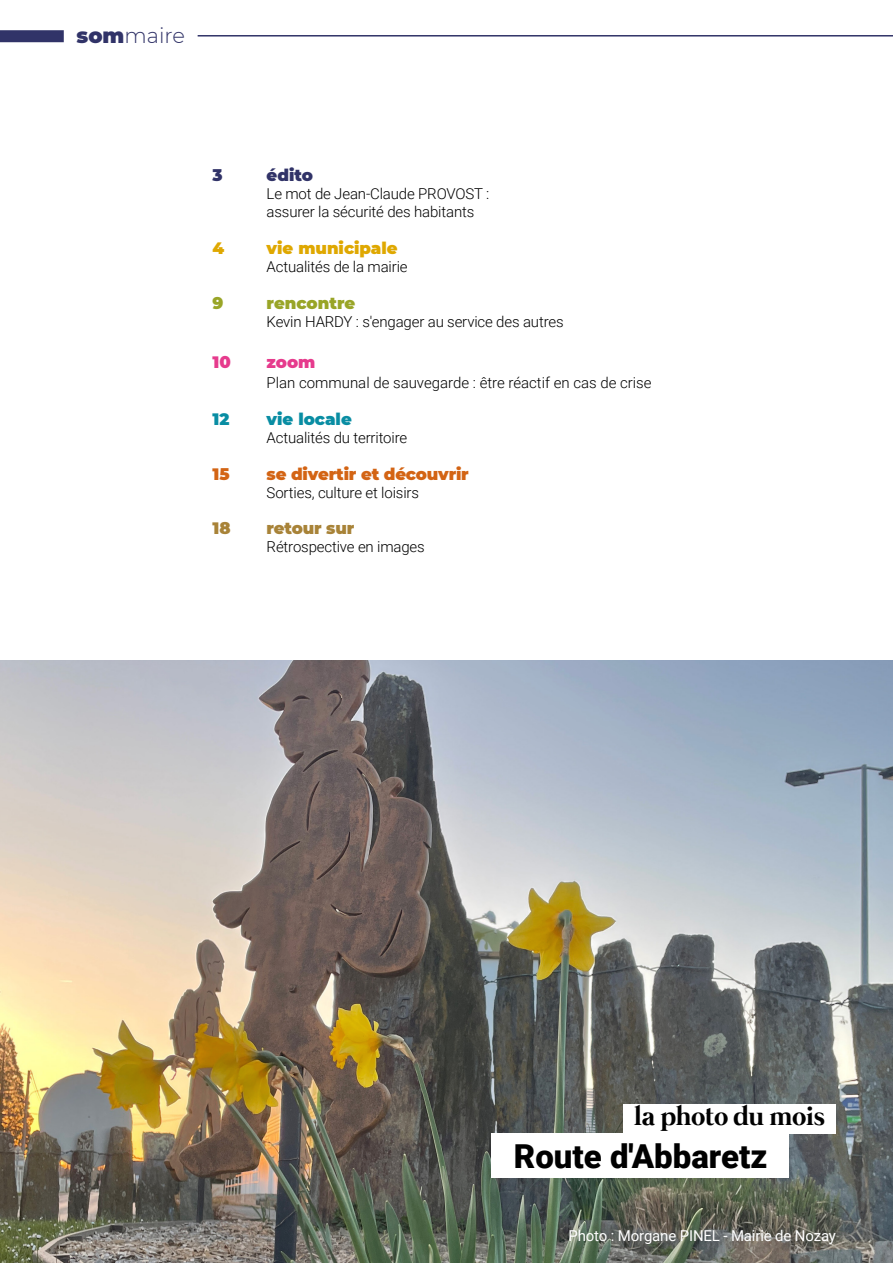
<style>
.page{position:relative;width:893px;height:1263px;background:#fff}
.page>*{position:absolute;margin:0;border:0;box-sizing:border-box;transform-origin:0 0}
.t1{font:900 33px "Roboto";color:#000}
.t2{font:700 27px "Mermaid";color:#000}
.t3{font:300 21px "Montserrat";color:#313368}
.t4{font:900 16.5px "Montserrat";letter-spacing:-.01em;color:#d36414}
.t5{font:900 16.5px "Montserrat";color:#dfa801}
.t6{font:900 16.5px "Montserrat";color:#098da3}
.t7{font:900 16.5px "Montserrat";letter-spacing:-.01em;color:#a88338}
.t8{font:900 16.5px "Montserrat";color:#99a527}
.t9{font:900 16.5px "Montserrat";color:#313368}
.t10{font:900 16.5px "Montserrat";color:#e63b8d}
.t11{font:300 15px/18px "Roboto";letter-spacing:-.01em;color:#000}
.t12{font:15px "Roboto";letter-spacing:-.01em;color:#fff}
.s1{font-weight:900}
</style>
<div class="page">
<div style="left:0;top:30px;width:64px;height:12px;background:#313368"></div>
<hr style="left:198px;top:35px;width:695px;height:2px;background:#313368">
<img style="left:0;top:660px;width:893px;height:603px">
<div style="left:623px;top:1104px;width:213px;height:29px;background:#fff"></div>
<div style="left:492px;top:1133px;width:297px;height:45px;background:#fff"></div>
<div style="left:554px;top:1213px;width:317px;height:50px;background:#000;opacity:.5"></div>
<h3 class="t3" style="left:77px;top:21px;width:110px"><span class="s1">som</span>maire</h3>
<p class="t9" style="left:213px;top:163px;width:12px">3</p>
<p class="t9" style="left:267px;top:163px;width:48px">édito</p>
<p class="t11" style="left:267px;top:185px;width:224px">Le mot de Jean-Claude PROVOST : assurer la sécurité des habitants</p>
<p class="t5" style="left:213px;top:236px;width:13px">4</p>
<p class="t5" style="left:267px;top:236px;width:132px">vie municipale</p>
<p class="t11" style="left:267px;top:257px;width:143px">Actualités de la mairie</p>
<p class="t8" style="left:213px;top:291px;width:12px">9</p>
<p class="t8" style="left:267px;top:291px;width:90px">rencontre</p>
<p class="t11" style="left:267px;top:312px;width:298px">Kevin HARDY : s'engager au service des autres</p>
<p class="t10" style="left:213px;top:350px;width:20px">10</p>
<p class="t10" style="left:267px;top:350px;width:50px">zoom</p>
<p class="t11" style="left:267px;top:373px;width:386px">Plan communal de sauvegarde : être réactif en cas de crise</p>
<p class="t6" style="left:213px;top:407px;width:18px">12</p>
<p class="t6" style="left:267px;top:407px;width:87px">vie locale</p>
<p class="t11" style="left:267px;top:428px;width:142px">Actualités du territoire</p>
<p class="t4" style="left:213px;top:461px;width:19px">15</p>
<p class="t4" style="left:267px;top:461px;width:204px">se divertir et découvrir</p>
<p class="t11" style="left:267px;top:483px;width:154px">Sorties, culture et loisirs</p>
<p class="t7" style="left:213px;top:516px;width:20px">18</p>
<p class="t7" style="left:267px;top:516px;width:89px">retour sur</p>
<p class="t11" style="left:267px;top:538px;width:160px">Rétrospective en images</p>
<h2 class="t2" style="left:634px;top:1100px;width:192px">la photo du mois</h2>
<h1 class="t1" style="left:514px;top:1133px;width:255px">Route d'Abbaretz</h1>
<p class="t12" style="left:568px;top:1225px;width:269px">Photo : Morgane PINEL - Mairie de Nozay</p>
</div>
